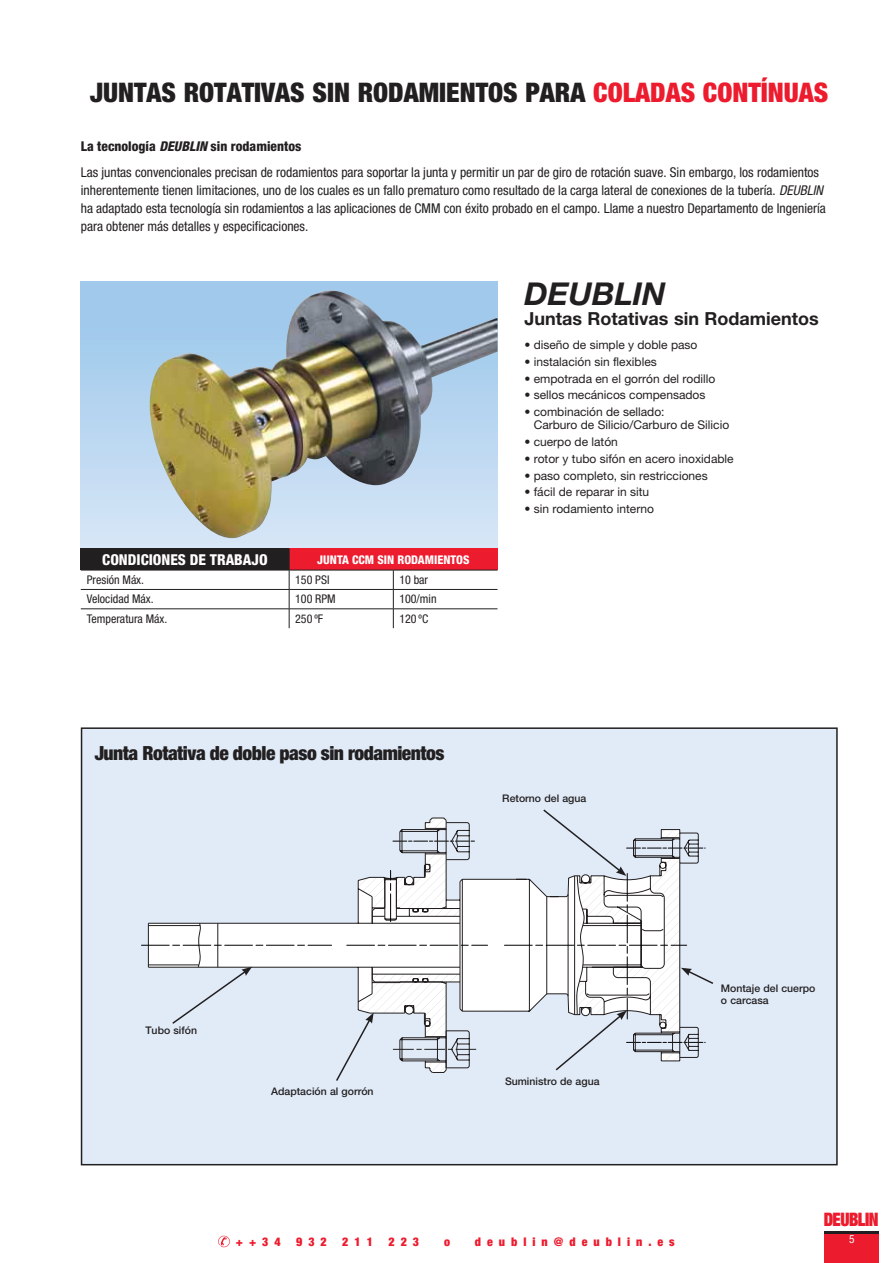
<style>
.page{position:relative;width:893px;height:1263px;background:#fff}
.page>*{position:absolute;margin:0;border:0;box-sizing:border-box;transform-origin:0 0}
.t1{font:italic 700 31.5px "Helvetica Neue LT Pro";color:#221f20}
.t2{font:900 condensed 27px "Helvetica Neue LT Pro";color:#221f20}
.t3{font:900 condensed 19.5px "Helvetica Neue LT Pro";letter-spacing:-.025em;color:#221f20}
.t4{font:900 condensed 18.6px "Helvetica Neue LT Pro";letter-spacing:-.03em;color:#ed1b2e;scale:.88 1}
.t5{font:700 18px "Helvetica Neue LT Pro";color:#221f20}
.t6{font:800 condensed 15px "Helvetica Neue LT Pro";color:#fff}
.t7{font:condensed 13.5px/18px "Helvetica Neue LT Pro";color:#221f20}
.t8{font:12px/13.5px "Helvetica Neue LT Pro";color:#221f20}
.t9{font:condensed 12px "Helvetica Neue LT Pro";color:#221f20}
.t10{font:900 condensed 12px "Helvetica Neue LT Pro";letter-spacing:.5em;color:#ed1b2e}
.t11{font:800 condensed 12px "Helvetica Neue LT Pro";color:#fff}
.t12{font:condensed 11.25px "Helvetica Neue LT Pro";color:#fff}
.t13{font:500 10.5px/12.6px "Helvetica Neue LT Pro";color:#221f20}
.s1{color:#ed1b2e}
.s2{font-weight:800}
.s3{font-weight:800;font-style:italic}
.s4{font-style:italic}
</style>
<div class="page">
<div style="left:824px;top:1234px;width:54px;height:29px;background:#ed1b2e"></div>
<hr style="left:824px;top:1231px;width:54px;height:3px;background:#221f20">
<div style="left:82px;top:728px;width:755px;height:437px;background:#e1ebf8"></div>
<div style="left:81px;top:727px;width:757px;height:438px;border:2px solid #221f20"></div>
<svg style="left:81px;top:282px;width:416px;height:267px;background:#b7d3ed"></svg>
<div style="left:488px;top:878px;width:16px;height:134px;background:#fff"></div>
<img style="left:150px;top:290px;width:347px;height:248px">
<svg style="left:141px;top:818px;width:347px;height:263px"></svg>
<svg style="left:504px;top:809px;width:210px;height:262px"></svg>
<svg style="left:218px;top:1236px;width:12px;height:11px"></svg>
<div style="left:81px;top:549px;width:208px;height:21px;background:#221f20"></div>
<div style="left:289px;top:549px;width:208px;height:21px;background:#ed1b2e"></div>
<hr style="left:81px;top:570px;width:208px;height:1px;background:#221f20">
<hr style="left:289px;top:570px;width:104px;height:1px;background:#221f20">
<hr style="left:393px;top:570px;width:104px;height:1px;background:#221f20">
<hr style="left:81px;top:589px;width:208px;height:1px;background:#221f20">
<hr style="left:289px;top:589px;width:104px;height:1px;background:#221f20">
<hr style="left:393px;top:589px;width:104px;height:1px;background:#221f20">
<hr style="left:81px;top:608px;width:208px;height:1px;background:#221f20">
<hr style="left:289px;top:608px;width:104px;height:1px;background:#221f20">
<svg style="left:289px;top:549px;width:1px;height:79px"></svg>
<hr style="left:393px;top:608px;width:104px;height:1px;background:#221f20">
<svg style="left:393px;top:570px;width:1px;height:58px"></svg>
<h2 class="t2" style="left:90px;top:76px;width:740px">JUNTAS ROTATIVAS SIN RODAMIENTOS PARA <span class="s1">COLADAS CONTÍNUAS</span></h2>
<p class="t7" style="left:81px;top:134px;width:740px;line-height:25.5px"><span class="s2">La tecnología</span> <span class="s3">DEUBLIN</span> <span class="s2">sin rodamientos<br></span>Las juntas convencionales precisan de rodamientos para soportar la junta y permitir un par de giro de rotación suave. Sin embargo, los rodamientos</p>
<p class="t7" style="left:81px;top:181px;width:746px">inherentemente tienen limitaciones, uno de los cuales es un fallo prematuro como resultado de la carga lateral de conexiones de la tubería. <span class="s4">DEUBLIN </span>ha adaptado esta tecnología sin rodamientos a las aplicaciones de CMM con éxito probado en el campo. Llame a nuestro Departamento de Ingeniería para obtener más detalles y especificaciones.</p>
<p class="t6" style="left:102px;top:550px;width:167px">CONDICIONES DE TRABAJO</p>
<p class="t11" style="left:317px;top:552px;width:154px">JUNTA CCM SIN RODAMIENTOS</p>
<p class="t9" style="left:87px;top:573px;width:59px">Presión Máx.</p>
<p class="t9" style="left:295px;top:573px;width:36px">150 PSI</p>
<p class="t9" style="left:399px;top:573px;width:30px">10 bar</p>
<p class="t9" style="left:87px;top:592px;width:68px">Velocidad Máx.</p>
<p class="t9" style="left:295px;top:592px;width:42px">100 RPM</p>
<p class="t9" style="left:399px;top:592px;width:39px">100/min</p>
<p class="t9" style="left:87px;top:611px;width:82px">Temperatura Máx.</p>
<p class="t9" style="left:295px;top:611px;width:30px">250 ºF</p>
<p class="t9" style="left:399px;top:611px;width:30px">120 ºC</p>
<h1 class="t1" style="left:524px;top:274px;width:143px">DEUBLIN</h1>
<h3 class="t5" style="left:524px;top:307px;width:296px">Juntas Rotativas sin Rodamientos</h3>
<p class="t8" style="left:524px;top:338px;width:175px">• diseño de simple y doble paso</p>
<p class="t8" style="left:524px;top:354px;width:134px">• instalación sin flexibles</p>
<p class="t8" style="left:524px;top:371px;width:193px">• empotrada en el gorrón del rodillo</p>
<p class="t8" style="left:524px;top:388px;width:183px">• sellos mecánicos compensados</p>
<p class="t8" style="left:534px;top:405px;width:197px;text-indent:-9px">• combinación de sellado:<br>Carburo de Silicio/Carburo de Silicio</p>
<p class="t8" style="left:524px;top:435px;width:95px">• cuerpo de latón</p>
<p class="t8" style="left:524px;top:452px;width:211px">• rotor y tubo sifón en acero inoxidable</p>
<p class="t8" style="left:524px;top:468px;width:185px">• paso completo, sin restricciones</p>
<p class="t8" style="left:524px;top:485px;width:126px">• fácil de reparar in situ</p>
<p class="t8" style="left:524px;top:502px;width:131px">• sin rodamiento interno</p>
<h3 class="t3" style="left:95px;top:742px;width:351px">Junta Rotativa de doble paso sin rodamientos</h3>
<p class="t13" style="left:502px;top:792px;width:86px">Retorno del agua</p>
<p class="t13" style="left:145px;top:1023px;width:53px">Tubo sifón</p>
<p class="t13" style="left:271px;top:1085px;width:104px">Adaptación al gorrón</p>
<p class="t13" style="left:505px;top:1075px;width:96px">Suministro de agua</p>
<p class="t13" style="left:721px;top:981px;width:96px">Montaje del cuerpo o carcasa</p>
<h3 class="t4" style="left:824px;top:1206px;width:64px">DEUBLIN</h3>
<p class="t10" style="left:236px;top:1234px;width:46px">++34</p>
<p class="t10" style="left:296px;top:1234px;width:32px">932</p>
<p class="t10" style="left:342px;top:1234px;width:32px">211</p>
<p class="t10" style="left:388px;top:1234px;width:32px">223</p>
<p class="t10" style="left:444px;top:1234px;width:7px">o</p>
<p class="t10" style="left:475px;top:1234px;width:201px">deublin@deublin.es</p>
<p class="t12" style="left:849px;top:1232px;width:7px">5</p>
</div>
